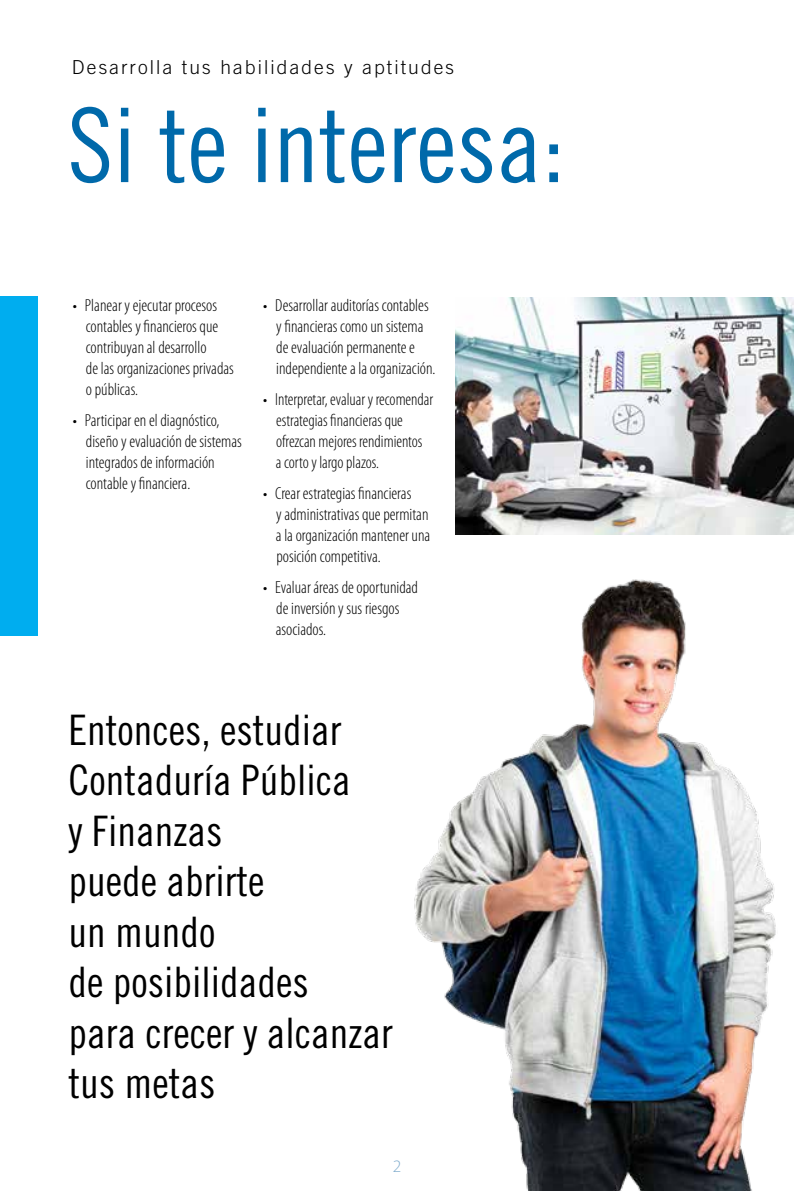
<style>
.page{position:relative;width:794px;height:1191px;background:#fff}
.page>*{position:absolute;margin:0;border:0;box-sizing:border-box;transform-origin:0 0}
.t1{font:102.9px "Trade Gothic Cond Eighteen";color:#0069aa}
.t2{font:42px/50.4px "Trade Gothic Cond Eighteen";color:#000}
.t3{font:300 19.25px "Trade Gothic";letter-spacing:.11em;color:#000}
.t4{font:300 condensed 17.5px/21px "Myriad Pro";color:#000}
.t5{font:300 17.5px "Myriad Pro";color:#80accd}
</style>
<div class="page">
<img style="left:414px;top:579px;width:362px;height:612px">
<div style="left:0;top:296px;width:37px;height:340px;background:#00adef"></div>
<img style="left:455px;top:298px;width:339px;height:236px">
<p class="t3" style="left:72px;top:56px;width:384px">Desarrolla tus habilidades y aptitudes</p>
<h1 class="t1" style="left:67px;top:84px;width:499px">Si te interesa:</h1>
<p class="t4" style="left:86px;top:295px;width:150px;text-indent:-13px">• Planear y ejecutar procesos contables y financieros que contribuyan al desarrollo<br>de las organizaciones privadas o públicas.</p>
<p class="t4" style="left:86px;top:410px;width:158px;text-indent:-13px">• Participar en el diagnóstico, diseño y evaluación de sistemas integrados de información contable y financiera.</p>
<p class="t4" style="left:276px;top:295px;width:161px;text-indent:-13px">• Desarrollar auditorías contables y financieras como un sistema de evaluación permanente e independiente a la organización.</p>
<p class="t4" style="left:276px;top:389px;width:159px;text-indent:-13px">• Interpretar, evaluar y recomendar estrategias financieras que ofrezcan mejores rendimientos<br>a corto y largo plazos.</p>
<p class="t4" style="left:276px;top:483px;width:156px;text-indent:-13px">• Crear estrategias financieras<br>y administrativas que permitan a la organización mantener una posición competitiva.</p>
<p class="t4" style="left:276px;top:577px;width:144px;text-indent:-13px">• Evaluar áreas de oportunidad de inversión y sus riesgos asociados.</p>
<h2 class="t2" style="left:69px;top:704px;width:326px">Entonces, estudiar<br>Contaduría Pública<br>y Finanzas<br>puede abrirte<br>un mundo<br>de posibilidades<br>para crecer y alcanzar tus metas</h2>
<p class="t5" style="left:393px;top:1156px;width:10px">2</p>
</div>
